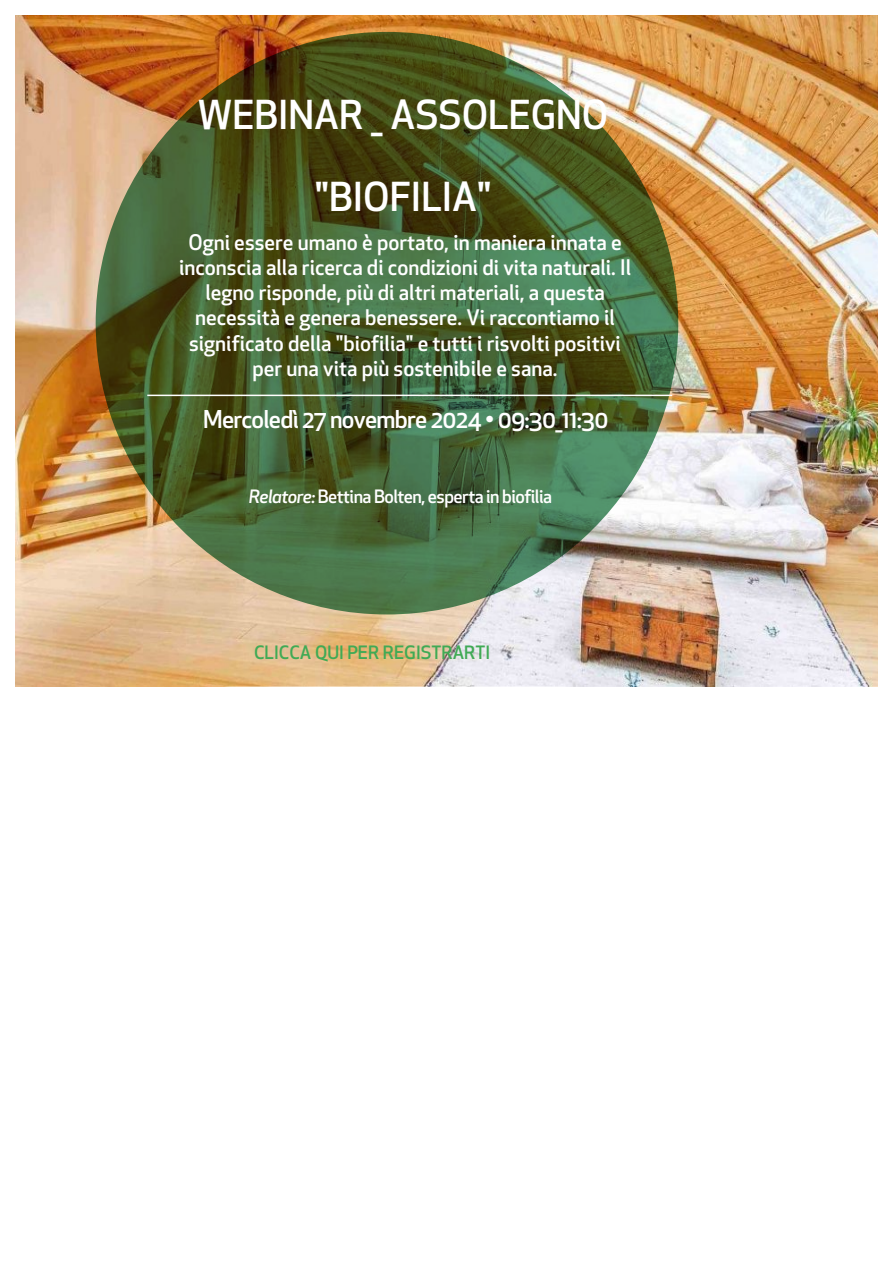
<style>
.page{position:relative;width:893px;height:1263px;background:#fff}
.page>*{position:absolute;margin:0;border:0;box-sizing:border-box;transform-origin:0 0}
.t1{font:500 39px/81.6px "Apex New";color:#fff;text-align:center}
.t2{font:500 24px "Apex New";letter-spacing:-.03em;color:#fff}
.t3{font:500 21px/25.2px "Apex New";color:#fff;text-align:center}
.t4{font:500 18px "Apex New";letter-spacing:-.03em;color:#fff}
.t5{font:500 18px "Apex New";color:#40aa55}
.s1{font-style:italic}
</style>
<div class="page">
<img style="left:15px;top:15px;width:863px;height:672px">
<h1 class="t1" style="left:198px;top:74px;width:412px">WEBINAR _ ASSOLEGNO "BIOFILIA"</h1>
<p class="t3" style="left:179px;top:229px;width:454px">Ogni essere umano è portato, in maniera innata e inconscia alla ricerca di condizioni di vita naturali. Il legno risponde, più di altri materiali, a questa necessità e genera benessere. Vi raccontiamo il significato della "biofilia" e tutti i risvolti positivi per una vita più sostenibile e sana.</p>
<p class="t2" style="left:203px;top:403px;width:407px">Mercoledì 27 novembre 2024 • 09:30_11:30</p>
<p class="t4" style="left:249px;top:484px;width:305px"><span class="s1">Relatore:</span> Bettina Bolten, esperta in biofilia</p>
<p class="t5" style="left:254px;top:641px;width:238px">CLICCA QUI PER REGISTRARTI</p>
</div>
